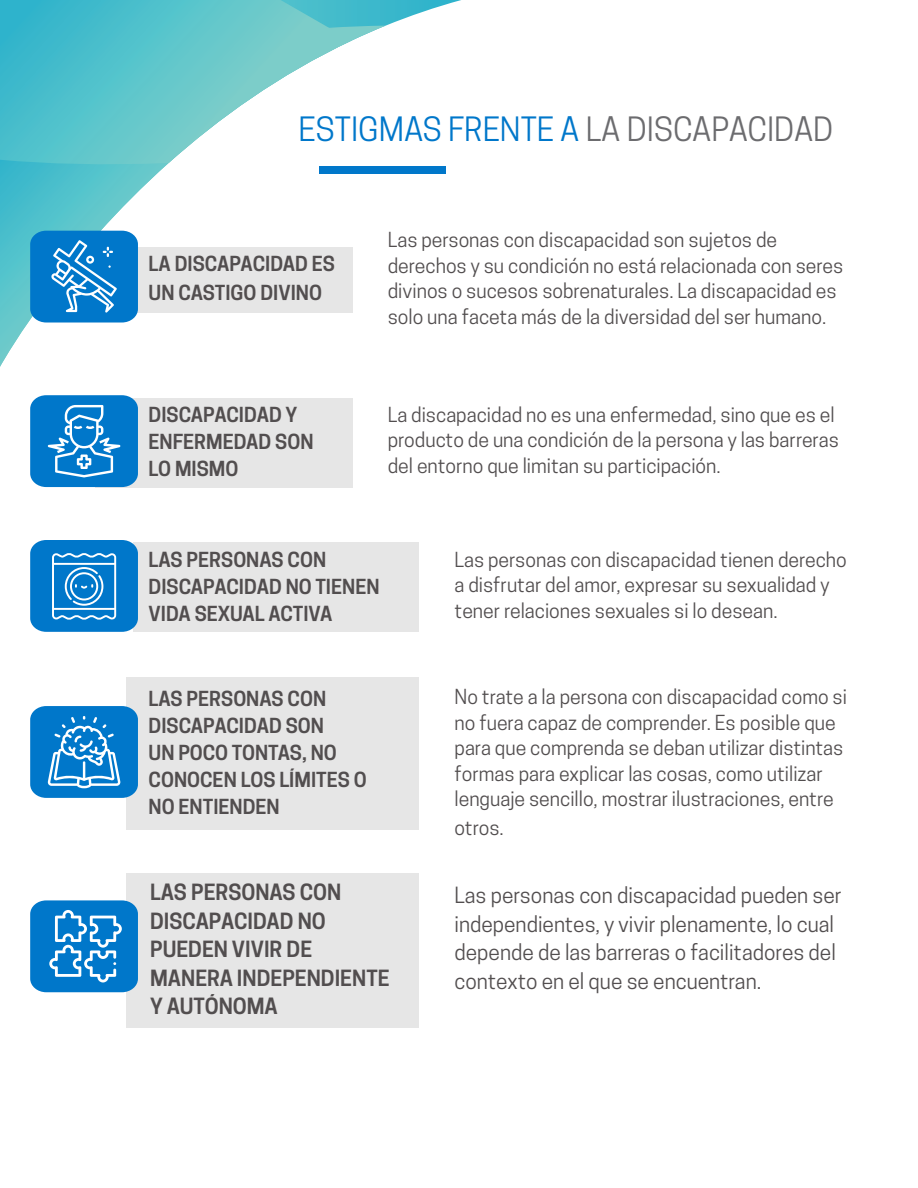
<style>
.page{position:relative;width:918px;height:1188px;background:#fff}
.page>*{position:absolute;margin:0;border:0;box-sizing:border-box;transform-origin:0 0}
.t1{font:31.5px "Cooper Hewitt";color:#0077ca}
.t2{font:21px/28.5px "Cooper Hewitt";color:#524e4f}
.t3{font:600 21px/28.5px "Cooper Hewitt";color:#524e4f}
.t4{font:19.5px/25.5px "Cooper Hewitt";color:#524e4f}
.t5{font:600 19.5px/27px "Cooper Hewitt";color:#524e4f}
.s1{color:#6c6c6f}
</style>
<div class="page">
<div style="left:126px;top:874px;width:292px;height:154px;background:#e6e6e6"></div>
<svg style="left:351px;top:0;width:110px;height:26px"></svg>
<svg style="left:0;top:26px;width:385px;height:341px"></svg>
<svg style="left:0;top:0;width:351px;height:166px"></svg>
<div style="left:95px;top:247px;width:257px;height:66px;background:#e6e6e6"></div>
<div style="left:95px;top:398px;width:257px;height:89px;background:#e6e6e6"></div>
<div style="left:126px;top:678px;width:292px;height:152px;background:#e6e6e6"></div>
<div style="left:133px;top:542px;width:285px;height:90px;background:#e6e6e6"></div>
<svg style="left:30px;top:231px;width:108px;height:92px;background:#2088d0"></svg>
<svg style="left:30px;top:395px;width:108px;height:92px;background:#2389d1"></svg>
<svg style="left:30px;top:706px;width:108px;height:92px;background:#278cd2"></svg>
<svg style="left:30px;top:540px;width:108px;height:92px;background:#2389d1"></svg>
<div style="left:319px;top:166px;width:127px;height:8px;background:#0077ca"></div>
<svg style="left:30px;top:900px;width:108px;height:92px;background:#268bd1"></svg>
<p class="t1" style="left:299px;top:110px;width:536px">ESTIGMAS FRENTE A <span class="s1">LA DISCAPACIDAD</span></p>
<p class="t5" style="left:149px;top:249px;width:188px;line-height:29.1px">LA DISCAPACIDAD ES<br>UN CASTIGO DIVINO</p>
<p class="t4" style="left:388px;top:227px;width:457px">Las personas con discapacidad son sujetos de derechos y su condición no está relacionada con seres divinos o sucesos sobrenaturales. La discapacidad es solo una faceta más de la diversidad del ser humano.</p>
<p class="t5" style="left:149px;top:402px;width:166px">DISCAPACIDAD Y<br>ENFERMEDAD SON<br>LO MISMO</p>
<p class="t4" style="left:388px;top:402px;width:453px">La discapacidad no es una enfermedad, sino que es el producto de una condición de la persona y las barreras del entorno que limitan su participación.</p>
<p class="t5" style="left:149px;top:546px;width:232px">LAS PERSONAS CON<br>DISCAPACIDAD NO TIENEN<br>VIDA SEXUAL ACTIVA</p>
<p class="t4" style="left:455px;top:546px;width:394px">Las personas con discapacidad tienen derecho a disfrutar del amor, expresar su sexualidad y tener relaciones sexuales si lo desean.</p>
<p class="t5" style="left:149px;top:685px;width:220px">LAS PERSONAS CON<br>DISCAPACIDAD SON<br>UN POCO TONTAS, NO<br>CONOCEN LOS LÍMITES O<br>NO ENTIENDEN</p>
<p class="t4" style="left:455px;top:684px;width:394px">No trate a la persona con discapacidad como si no fuera capaz de comprender. Es posible que para que comprenda se deban utilizar distintas formas para explicar las cosas, como utilizar lenguaje sencillo, mostrar ilustraciones, entre</p>
<p class="t4" style="left:455px;top:815px;width:51px">otros.</p>
<p class="t3" style="left:150px;top:878px;width:241px">LAS PERSONAS CON<br>DISCAPACIDAD NO<br>PUEDEN VIVIR DE<br>MANERA INDEPENDIENTE<br>Y AUTÓNOMA</p>
<p class="t2" style="left:455px;top:881px;width:389px">Las personas con discapacidad pueden ser independientes, y vivir plenamente, lo cual depende de las barreras o facilitadores del contexto en el que se encuentran.</p>
</div>
